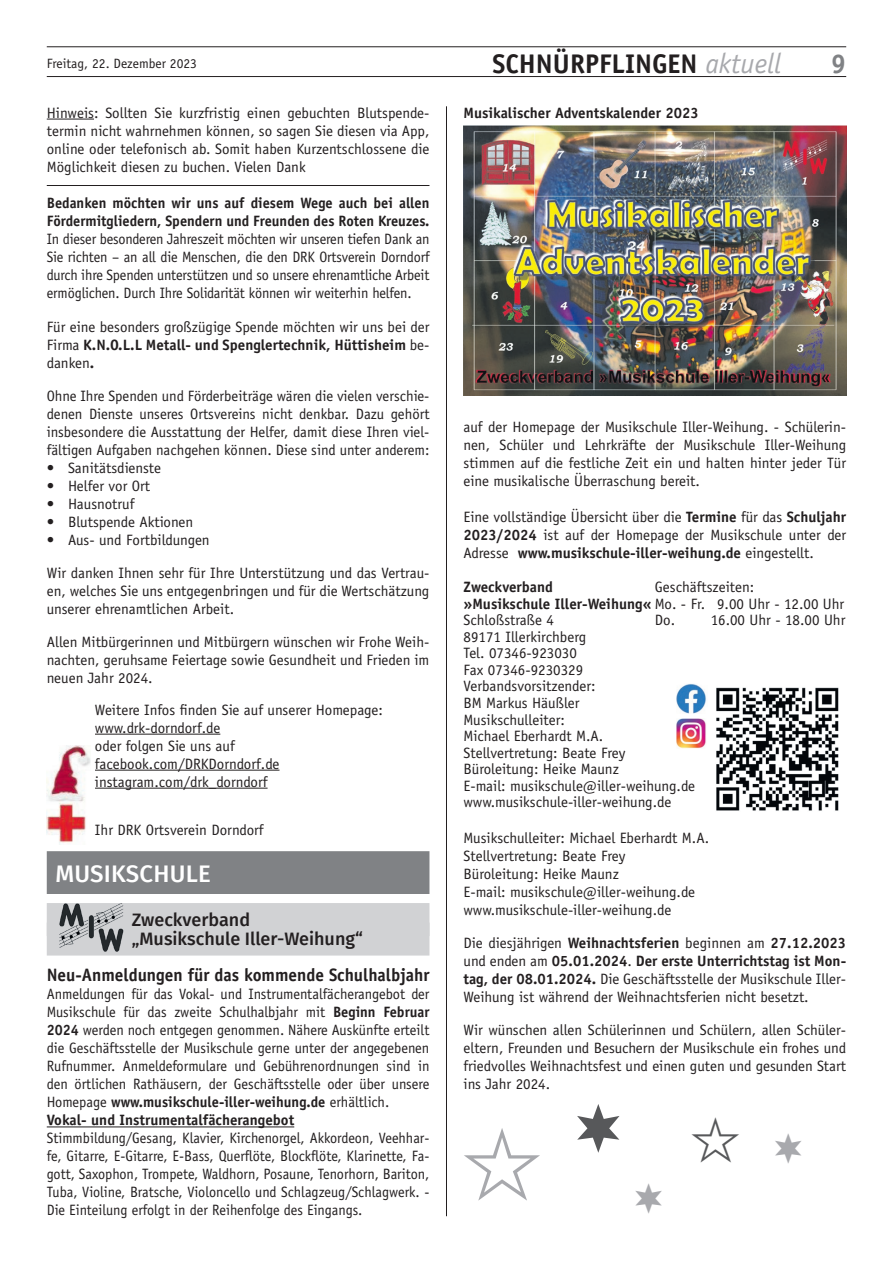
<style>
.page{position:relative;width:893px;height:1263px;background:#fff}
.page>*{position:absolute;margin:0;border:0;box-sizing:border-box;transform-origin:0 0}
.t1{font:700 27px "Officina Sans";color:#231f20}
.t2{font:700 27px "Officina Sans";color:#808285}
.t3{font:500 24px "Fira Sans";letter-spacing:.01em;color:#fff}
.t4{font:700 18px "Officina Sans";color:#231f20;scale:.96 1}
.t5{font:500 18px/19.5px "Fira Sans";color:#231f20}
.t6{font:15px/18px "Officina Sans";color:#231f20;text-align:justify}
.t7{font:15px/18px "Officina Sans";color:#231f20;text-align:justify;scale:.95 1}
.t8{font:15px/18px "Officina Sans";color:#231f20;scale:.96 1}
.t9{font:700 15px/18px "Officina Sans";color:#231f20;scale:.96 1}
.t10{font:700 15px "Officina Sans";color:#231f20}
.t11{font:13.5px "Officina Sans";color:#231f20}
.s1{font-weight:400;font-style:italic;font-size:28.35px;color:#a8a9ad}
.s2{font-weight:700}
</style>
<div class="page">
<hr style="left:47px;top:76px;width:799px;height:1px;background:#231f20">
<hr style="left:47px;top:47px;width:799px;height:1px;background:#231f20">
<hr style="left:446px;top:106px;width:1px;height:1110px;background:#231f20">
<img style="left:463px;top:125px;width:383px;height:271px">
<img style="left:676px;top:684px;width:31px;height:30px">
<img style="left:716px;top:687px;width:123px;height:124px">
<img style="left:676px;top:718px;width:30px;height:30px">
<hr style="left:47px;top:119px;width:47px;height:1px;background:#231f20">
<hr style="left:47px;top:185px;width:382px;height:1px;background:#231f20">
<hr style="left:95px;top:734px;width:125px;height:1px;background:#231f20">
<hr style="left:95px;top:770px;width:184px;height:1px;background:#231f20">
<hr style="left:95px;top:788px;width:173px;height:1px;background:#231f20">
<hr style="left:47px;top:1126px;width:247px;height:1px;background:#231f20">
<img style="left:47px;top:745px;width:44px;height:100px">
<div style="left:47px;top:851px;width:382px;height:43px;background:#808285"></div>
<div style="left:47px;top:903px;width:382px;height:33px;background:#d1d2d4"></div>
<div style="left:47px;top:922px;width:382px;height:33px;background:#d1d2d4"></div>
<img style="left:60px;top:903px;width:63px;height:49px">
<h1 class="t1" style="left:492px;top:47px;width:290px">SCHNÜRPFLINGEN <span class="s1">aktuell</span></h1>
<p class="t11" style="left:47px;top:55px;width:152px">Freitag, 22. Dezember 2023</p>
<h1 class="t2" style="left:831px;top:47px;width:17px">9</h1>
<p class="t10" style="left:463px;top:104px;width:237px">Musikalischer Adventskalender 2023</p>
<p class="t6" style="left:47px;top:104px;width:384px">Hinweis: Sollten Sie kurzfristig einen gebuchten Blutspende&shy;termin nicht wahrnehmen können, so sagen Sie diesen via App, online oder telefonisch ab. Somit haben Kurzentschlossene die Möglichkeit diesen zu buchen. Vielen Dank</p>
<p class="t9" style="left:47px;top:193px;width:400px">Bedanken möchten wir uns auf diesem Wege auch bei allen<br>Fördermitgliedern, Spendern und Freunden des Roten Kreuzes.</p>
<p class="t7" style="left:47px;top:230px;width:404px">In dieser besonderen Jahreszeit möchten wir unseren tiefen Dank an Sie richten – an all die Menschen, die den DRK Ortsverein Dorndorf durch ihre Spenden unterstützen und so unsere ehrenamtliche Arbeit ermöglichen. Durch Ihre Solidarität können wir weiterhin helfen.</p>
<p class="t6" style="left:47px;top:318px;width:384px">Für eine besonders großzügige Spende möchten wir uns bei der Firma <span class="s2">K.N.O.L.L Metall- und Spenglertechnik, Hüttisheim</span> be&shy;danken<span class="s2">.</span></p>
<p class="t6" style="left:47px;top:387px;width:384px">Ohne Ihre Spenden und Förderbeiträge wären die vielen verschie&shy;denen Dienste unseres Ortsvereins nicht denkbar. Dazu gehört insbesondere die Ausstattung der Helfer, damit diese Ihren viel&shy;fältigen Aufgaben nachgehen können. Diese sind unter anderem:</p>
<p class="t6" style="left:47px;top:459px;width:116px">• Sanitätsdienste</p>
<p class="t6" style="left:47px;top:477px;width:105px">• Helfer vor Ort</p>
<p class="t6" style="left:47px;top:495px;width:89px">• Hausnotruf</p>
<p class="t6" style="left:47px;top:513px;width:148px">• Blutspende Aktionen</p>
<p class="t6" style="left:47px;top:531px;width:164px">• Aus- und Fortbildungen</p>
<p class="t6" style="left:47px;top:564px;width:384px">Wir danken Ihnen sehr für Ihre Unterstützung und das Vertrau&shy;en, welches Sie uns entgegenbringen und für die Wertschätzung unserer ehrenamtlichen Arbeit.</p>
<p class="t6" style="left:47px;top:633px;width:384px">Allen Mitbürgerinnen und Mitbürgern wünschen wir Frohe Weih&shy;nachten, geruhsame Feiertage sowie Gesundheit und Frieden im neuen Jahr 2024.</p>
<p class="t6" style="left:95px;top:701px;width:289px;text-align:left">Weitere Infos finden Sie auf unserer Homepage: www.drk-dorndorf.de<br>oder folgen Sie uns auf facebook.com/DRKDorndorf.de instagram.com/drk_dorndorf</p>
<p class="t6" style="left:95px;top:821px;width:170px">Ihr DRK Ortsverein Dorndorf</p>
<h2 class="t3" style="left:55px;top:854px;width:157px">MUSIKSCHULE</h2>
<p class="t5" style="left:132px;top:909px;width:233px">Zweckverband „Musikschule Iller-Weihung“</p>
<p class="t4" style="left:47px;top:964px;width:400px">Neu-Anmeldungen für das kommende Schulhalbjahr</p>
<p class="t8" style="left:47px;top:985px;width:400px">Anmeldungen für das Vokal- und Instrumentalfächerangebot der Musikschule für das zweite Schulhalbjahr mit <span class="s2">Beginn Februar 2024</span> werden noch entgegen genommen. Nähere Auskünfte erteilt die Geschäftsstelle der Musikschule gerne unter der angegebenen Rufnummer. Anmeldeformulare und Gebührenordnungen sind in den örtlichen Rathäusern, der Geschäftsstelle oder über unsere Homepage <span class="s2">www.musikschule-iller-weihung.de</span> erhältlich.<br><span class="s2">Vokal- und Instrumentalfächerangebot</span></p>
<p class="t7" style="left:47px;top:1129px;width:404px">Stimmbildung/Gesang, Klavier, Kirchenorgel, Akkordeon, Veehhar&shy;fe, Gitarre, E-Gitarre, E-Bass, Querflöte, Blockflöte, Klarinette, Fa&shy;gott, Saxophon, Trompete, Waldhorn, Posaune, Tenorhorn, Bariton, Tuba, Violine, Bratsche, Violoncello und Schlagzeug/Schlagwerk. - Die Einteilung erfolgt in der Reihenfolge des Eingangs.</p>
<p class="t6" style="left:463px;top:418px;width:384px">auf der Homepage der Musikschule Iller-Weihung. - Schülerin&shy;nen, Schüler und Lehrkräfte der Musikschule Iller-Weihung stimmen auf die festliche Zeit ein und halten hinter jeder Tür eine musikalische Überraschung bereit.</p>
<p class="t6" style="left:463px;top:508px;width:384px">Eine vollständige Übersicht über die <span class="s2">Termine</span> für das <span class="s2">Schuljahr 2023/2024</span> ist auf der Homepage der Musikschule unter der Adresse <span class="s2">www.musikschule-iller-weihung.de</span> eingestellt.</p>
<p class="t10" style="left:463px;top:578px;width:91px">Zweckverband</p>
<p class="t6" style="left:463px;top:579px;width:382px;line-height:16.5px;text-align:left;text-indent:191px">Geschäftszeiten: <span class="s2">»Musikschule Iller-Weihung«</span> Mo. - Fr. 9.00 Uhr - 12.00 Uhr<br>Schloßstraße 4</p>
<p class="t6" style="left:655px;top:611px;width:192px">Do. 16.00 Uhr - 18.00 Uhr</p>
<p class="t6" style="left:463px;top:629px;width:233px;line-height:16.5px;text-align:left">89171 Illerkirchberg<br>Tel. 07346-923030<br>Fax 07346-9230329<br>Verbandsvorsitzender:<br>BM Markus Häußler<br>Musikschulleiter:<br>Michael Eberhardt M.A.<br>Stellvertretung: Beate Frey<br>Büroleitung: Heike Maunz<br>E-mail: musikschule@iller-weihung.de www.musikschule-iller-weihung.de</p>
<p class="t6" style="left:463px;top:829px;width:247px;text-align:left">Musikschulleiter: Michael Eberhardt M.A.<br>Stellvertretung: Beate Frey<br>Büroleitung: Heike Maunz<br>E-mail: musikschule@iller-weihung.de www.musikschule-iller-weihung.de</p>
<p class="t6" style="left:463px;top:934px;width:384px">Die diesjährigen <span class="s2">Weihnachtsferien</span> beginnen am <span class="s2">27.12.2023 </span>und enden am <span class="s2">05.01.2024</span>. <span class="s2">Der erste Unterrichtstag ist Mon&shy;tag, der 08.01.2024.</span> Die Geschäftsstelle der Musikschule Iller-Weihung ist während der Weihnachtsferien nicht besetzt.</p>
<p class="t6" style="left:463px;top:1021px;width:384px">Wir wünschen allen Schülerinnen und Schülern, allen Schüler&shy;eltern, Freunden und Besuchern der Musikschule ein frohes und friedvolles Weihnachtsfest und einen guten und gesunden Start ins Jahr 2024.</p>
</div>
